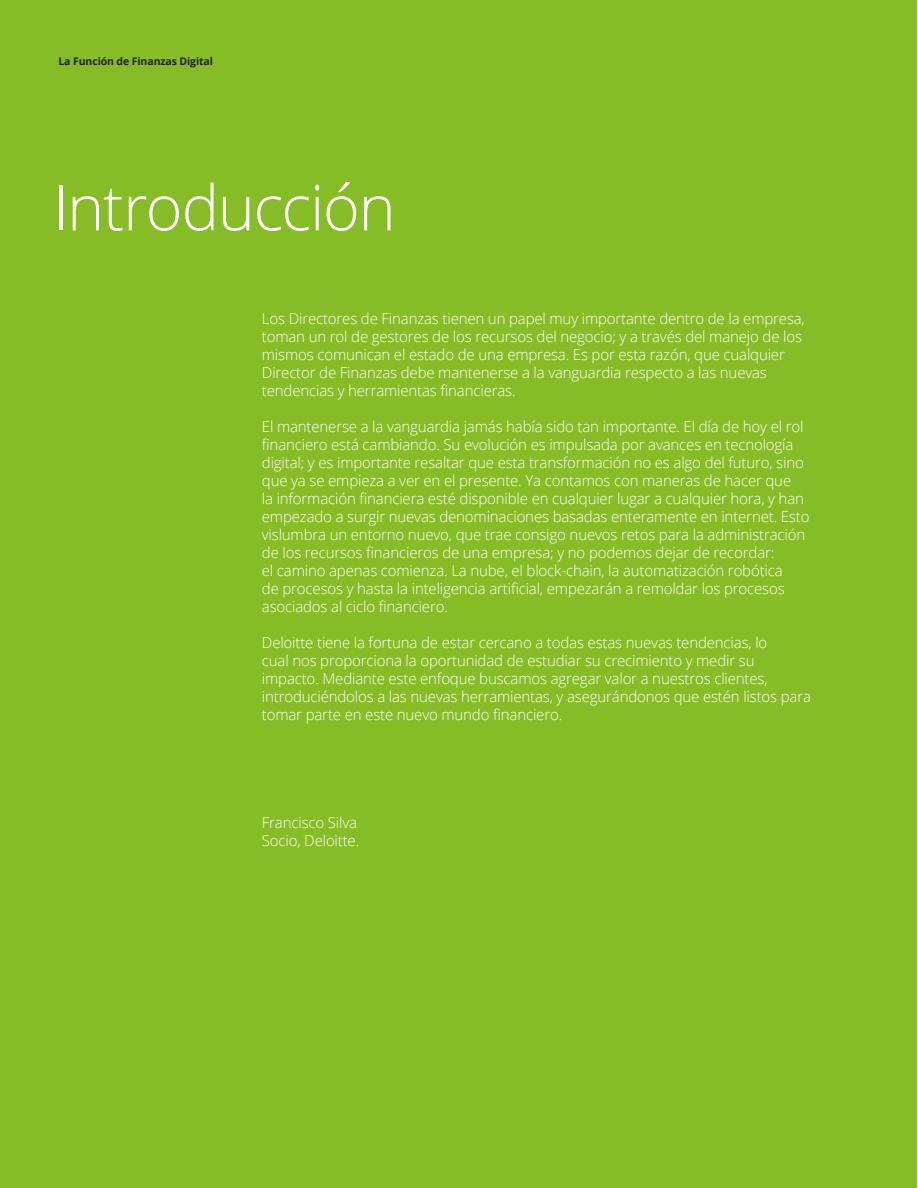
<style>
.page{position:relative;width:918px;height:1188px;background:#fff}
.page>*{position:absolute;margin:0;border:0;box-sizing:border-box;transform-origin:0 0}
.A_Page_heading__30-5{font:300 63px "Open Sans";letter-spacing:-.02em;color:#fff}
.Contents__14_18pt{font:300 15px/18px "Open Sans";letter-spacing:-.01em;color:#fff}
.Brochure_title___Lef{font:700 10.5px "Open Sans";letter-spacing:-.01em;color:#231f20}
</style>
<div class="page">
<div style="left:0;top:0;width:917px;height:1188px;background:#86bc25"></div>
<p class="Brochure_title___Lef" style="left:54px;top:51px;width:156px">La Función de Finanzas Digital</p>
<p class="Brochure_title___Lef" style="left:58px;top:54px;width:156px">La Función de Finanzas Digital</p>
<p class="A_Page_heading__30-5" style="left:53px;top:164px;width:344px">Introducción</p>
<p class="Contents__14_18pt" style="left:262px;top:309px;width:544px">Los Directores de Finanzas tienen un papel muy importante dentro de la empresa, toman un rol de gestores de los recursos del negocio; y a través del manejo de los mismos comunican el estado de una empresa. Es por esta razón, que cualquier Director de Finanzas debe mantenerse a la vanguardia respecto a las nuevas tendencias y herramientas financieras.</p>
<p class="Contents__14_18pt" style="left:262px;top:417px;width:549px">El mantenerse a la vanguardia jamás había sido tan importante. El día de hoy el rol financiero está cambiando. Su evolución es impulsada por avances en tecnología digital; y es importante resaltar que esta transformación no es algo del futuro, sino que ya se empieza a ver en el presente. Ya contamos con maneras de hacer que<br>la información financiera esté disponible en cualquier lugar a cualquier hora, y han empezado a surgir nuevas denominaciones basadas enteramente en internet. Esto vislumbra un entorno nuevo, que trae consigo nuevos retos para la administración de los recursos financieros de una empresa; y no podemos dejar de recordar:<br>el camino apenas comienza. La nube, el block-chain, la automatización robótica<br>de procesos y hasta la inteligencia artificial, empezarán a remoldar los procesos asociados al ciclo financiero.</p>
<p class="Contents__14_18pt" style="left:262px;top:633px;width:551px">Deloitte tiene la fortuna de estar cercano a todas estas nuevas tendencias, lo<br>cual nos proporciona la oportunidad de estudiar su crecimiento y medir su impacto. Mediante este enfoque buscamos agregar valor a nuestros clientes, introduciéndolos a las nuevas herramientas, y asegurándonos que estén listos para tomar parte en este nuevo mundo financiero.</p>
<p class="Contents__14_18pt" style="left:262px;top:813px;width:99px">Francisco Silva<br>Socio, Deloitte.</p>
</div>
